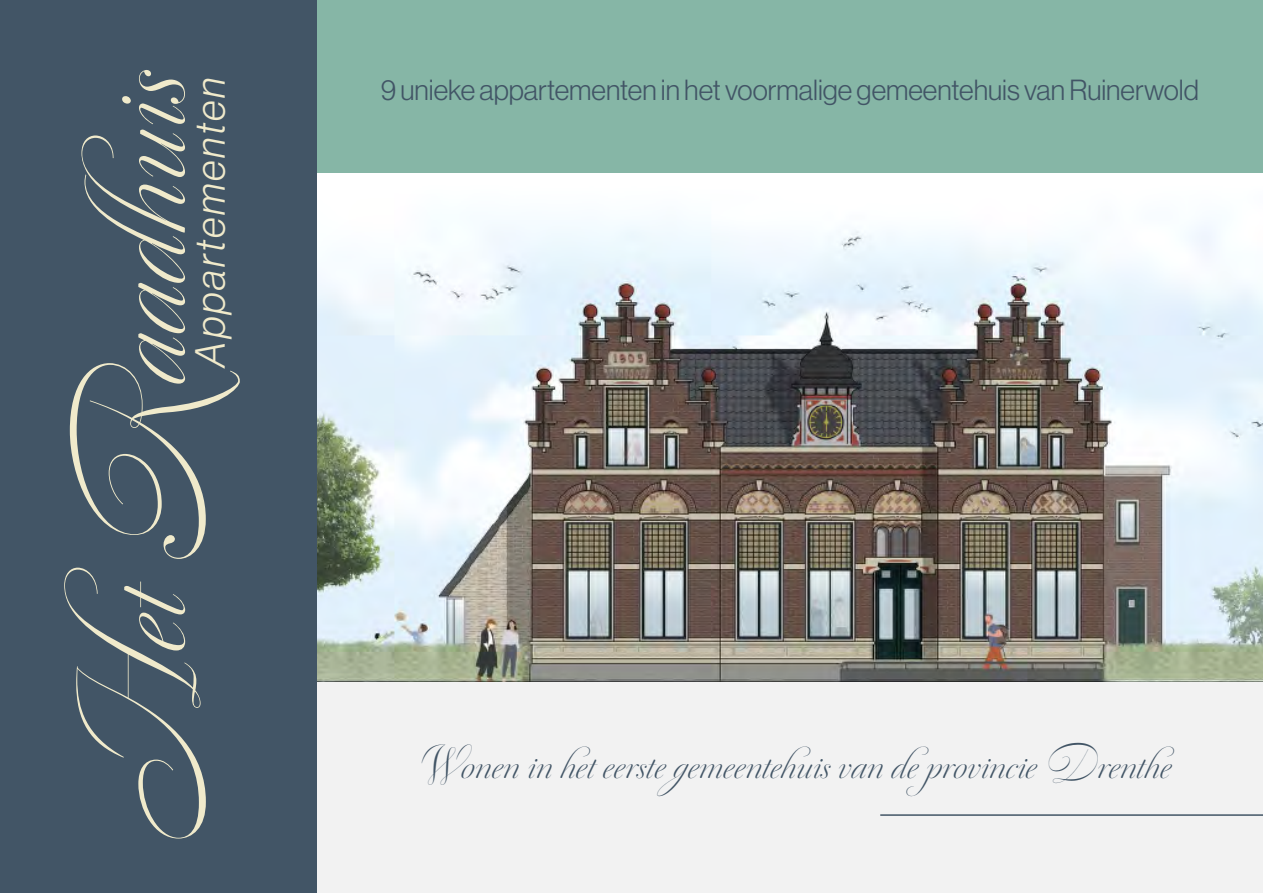
<style>
.page{position:relative;width:1263px;height:893px;background:#f2f2f2}
.page>*{position:absolute;margin:0;border:0;box-sizing:border-box;transform-origin:0 0}
.t1{font:41.25px "N Haas Grotesk DS Pro 46 Lt It";letter-spacing:.065em;color:#f0eacb}
.t2{font:40.5px "Dulcinea";letter-spacing:-.005em;color:#425566}
.t3{font:28.5px "N Haas Grotesk DS Pro 45 Lt";color:#425566}
</style>
<div class="page">
<img style="left:317px;top:173px;width:946px;height:509px">
<div style="left:317px;top:0;width:946px;height:173px;background:#86b6a6"></div>
<div style="left:0;top:0;width:317px;height:893px;background:#425566"></div>
<div style="left:122px;top:96px;width:9px;height:8px;background:#f0eacb;border-radius:3px"></div>
<svg style="left:64px;top:568px;width:142px;height:270px"></svg>
<svg style="left:139px;top:70px;width:46px;height:54px"></svg>
<svg style="left:70px;top:130px;width:170px;height:429px"></svg>
<hr style="left:880px;top:814px;width:383px;height:2px;background:#425566">
<h1 class="t1" style="left:187px;top:367px;width:291px;rotate:-90deg">Appartementen</h1>
<p class="t3" style="left:381px;top:74px;width:820px">9 unieke appartementen in het voormalige gemeentehuis van Ruinerwold</p>
<h2 class="t2" style="left:419px;top:740px;width:754px">Wonen in het eerste gemeentehuis van de provincie Drenthe</h2>
</div>
